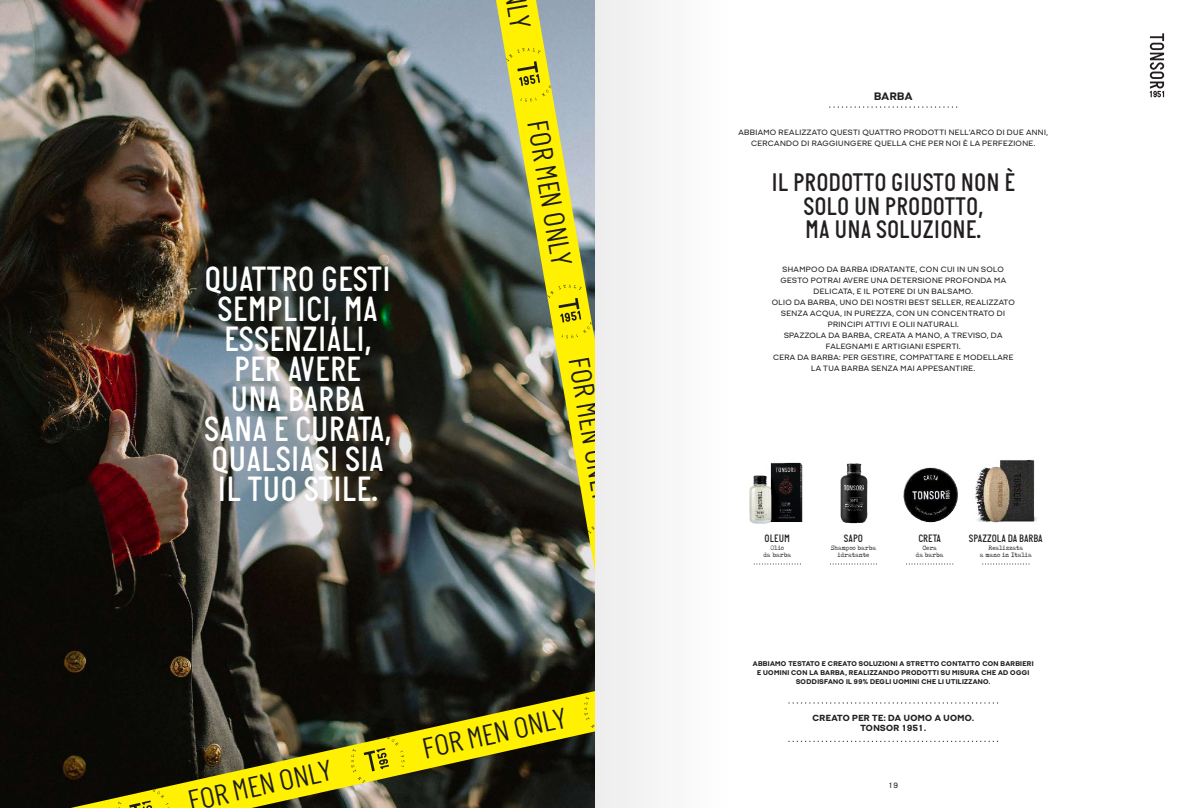
<style>
.page{position:relative;width:1191px;height:808px;background:#fff}
.page>*{position:absolute;margin:0;border:0;box-sizing:border-box;transform-origin:0 0}
.t1{font:500 36px/30px "Italian Plate";color:#fff;text-align:center}
.t2{font:300 29.7px "Italian Plate No 1";color:#1c1c1c}
.t3{font:500 26.1px/23.3px "Italian Plate";color:#231f20;text-align:center}
.t4{font:500 11px "Italian Plate";color:#231f20}
.t5{font:800 11px "Italian Plate No 1 Expanded";letter-spacing:.05em;color:#231f20}
.t6{font:800 9px/10px "Italian Plate No 1 Expanded";letter-spacing:.05em;color:#231f20;text-align:center}
.t7{font:500 8px/11px "Italian Plate No 1 Expanded";letter-spacing:.05em;color:#231f20;text-align:center}
.t8{font:800 7px/9px "Italian Plate No 1 Expanded";letter-spacing:.05em;color:#231f20;text-align:center}
.t9{font:7px/6.5px "Tox Typewriter";color:#231f20;text-align:center}
</style>
<div class="page">
<img style="left:0;top:0;width:496px;height:808px">
<img style="left:496px;top:0;width:99px;height:638px">
<svg style="left:506px;top:48px;width:48px;height:54px;background:#ddd523"></svg>
<svg style="left:547px;top:284px;width:48px;height:54px;background:#d0c814"></svg>
<svg style="left:588px;top:520px;width:7px;height:54px"></svg>
<svg style="left:71px;top:638px;width:524px;height:170px;background:#434113"></svg>
<svg style="left:129px;top:787px;width:41px;height:21px"></svg>
<svg style="left:116px;top:801px;width:5px;height:7px"></svg>
<svg style="left:351px;top:734px;width:53px;height:49px;background:#c9bf0c"></svg>
<svg style="left:584px;top:682px;width:11px;height:49px"></svg>
<svg style="left:1149px;top:33px;width:15px;height:64px"></svg>
<svg style="left:789px;top:741px;width:208px;height:1px"></svg>
<svg style="left:789px;top:702px;width:205px;height:1px"></svg>
<svg style="left:829px;top:106px;width:124px;height:2px"></svg>
<svg style="left:982px;top:564px;width:47px;height:1px"></svg>
<img style="left:975px;top:460px;width:62px;height:63px">
<svg style="left:754px;top:564px;width:45px;height:1px"></svg>
<img style="left:749px;top:462px;width:54px;height:62px">
<svg style="left:830px;top:564px;width:45px;height:1px"></svg>
<img style="left:840px;top:463px;width:28px;height:61px">
<svg style="left:906px;top:564px;width:47px;height:1px"></svg>
<img style="left:903px;top:467px;width:55px;height:56px">
<div style="left:595px;top:0;width:139px;height:808px;background:#f6f6f6"></div>
<svg style="left:507px;top:5px;width:24px;height:25px"></svg>
<h3 class="t5" style="left:874px;top:90px;width:40px">BARBA</h3>
<h2 class="t2" style="left:553px;top:118px;width:148px;rotate:80deg">FOR MEN ONLY</h2>
<p class="t7" style="left:738px;top:127px;width:311px">ABBIAMO REALIZZATO QUESTI QUATTRO PRODOTTI NELL’ARCO DI DUE ANNI,<br>CERCANDO DI RAGGIUNGERE QUELLA CHE PER NOI È LA PERFEZIONE.</p>
<h3 class="t3" style="left:771px;top:171px;width:245px">IL PRODOTTO GIUSTO NON È<br>SOLO UN PRODOTTO,<br>MA UNA SOLUZIONE.</h3>
<h1 class="t1" style="left:204px;top:264px;width:188px">QUATTRO GESTI<br>SEMPLICI, MA<br>ESSENZIALI,<br>PER AVERE<br>UNA BARBA<br>SANA E CURATA,<br>QUALSIASI SIA<br>IL TUO STILE.</h1>
<p class="t7" style="left:771px;top:264px;width:245px">SHAMPOO DA BARBA IDRATANTE, CON CUI IN UN SOLO GESTO POTRAI AVERE UNA DETERSIONE PROFONDA MA DELICATA, E IL POTERE DI UN BALSAMO.<br>OLIO DA BARBA, UNO DEI NOSTRI BEST SELLER, REALIZZATO SENZA ACQUA, IN PUREZZA, CON UN CONCENTRATO DI PRINCIPI ATTIVI E OLII NATURALI.<br>SPAZZOLA DA BARBA, CREATA A MANO, A TREVISO, DA FALEGNAMI E ARTIGIANI ESPERTI.<br>CERA DA BARBA: PER GESTIRE, COMPATTARE E MODELLARE LA TUA BARBA SENZA MAI APPESANTIRE.</p>
<h3 class="t4" style="left:969px;top:532px;width:75px">SPAZZOLA DA BARBA</h3>
<p class="t9" style="left:980px;top:545px;width:53px">Realizzata<br>a mano in Italia</p>
<h2 class="t2" style="left:594px;top:355px;width:148px;rotate:80deg">FOR MEN ONLY</h2>
<h3 class="t4" style="left:764px;top:532px;width:27px">OLEUM</h3>
<p class="t9" style="left:763px;top:545px;width:29px">Olio<br>da barba</p>
<h3 class="t4" style="left:844px;top:532px;width:21px">SAPO</h3>
<p class="t9" style="left:830px;top:545px;width:47px">Shampoo barba idratante</p>
<h3 class="t4" style="left:918px;top:532px;width:24px">CRETA</h3>
<p class="t9" style="left:916px;top:545px;width:29px">Cera<br>da barba</p>
<h2 class="t2" style="left:185px;top:786px;width:148px;rotate:-13deg">FOR MEN ONLY</h2>
<h2 class="t2" style="left:419px;top:734px;width:148px;rotate:-13deg">FOR MEN ONLY</h2>
<p class="t8" style="left:753px;top:659px;width:282px">ABBIAMO TESTATO E CREATO SOLUZIONI A STRETTO CONTATTO CON BARBIERI<br>E UOMINI CON LA BARBA, REALIZZANDO PRODOTTI SU MISURA CHE AD OGGI<br>SODDISFANO IL 99% DEGLI UOMINI CHE LI UTILIZZANO.</p>
<p class="t6" style="left:812px;top:712px;width:163px">CREATO PER TE: DA UOMO A UOMO.<br>TONSOR 1951.</p>
<p class="t7" style="left:888px;top:780px;width:11px">19</p>
</div>
